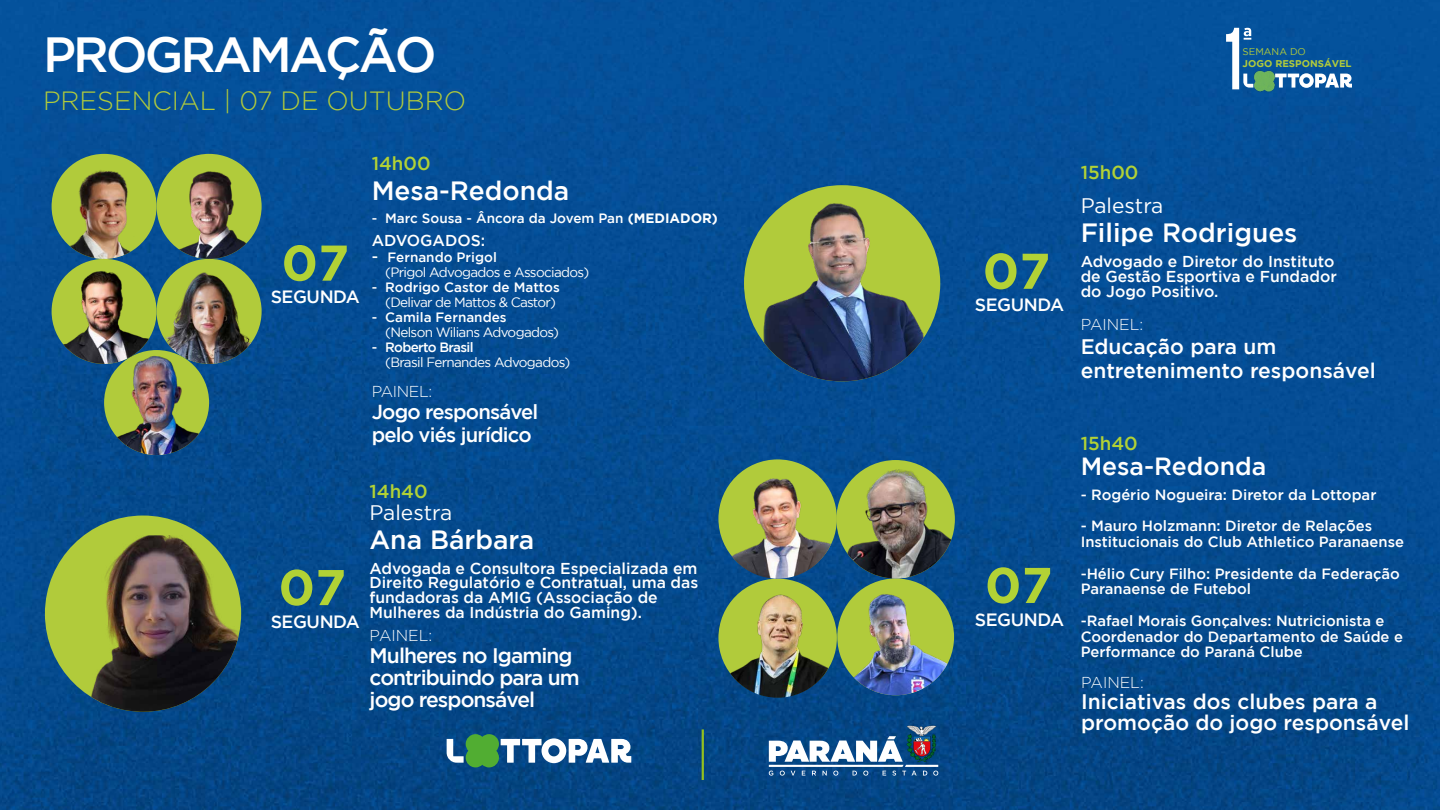
<style>
.page{position:relative;width:1440px;height:810px;background:#fff}
.page>*{position:absolute;margin:0;border:0;box-sizing:border-box;transform-origin:0 0}
.t1{font:700 50.1px "Gotham";color:#b2d235}
.t2{font:500 49.28px "Gotham";letter-spacing:-.06em;color:#fff}
.t3{font:500 26.4px "Gotham";color:#fff}
.t4{font:300 26.25px "Gotham";color:#b1cb3b}
.t5{font:500 24.83px "Gotham";color:#fff}
.t6{font:500 21px/21px "Gotham";color:#fff}
.t7{font:500 21px/21.8px "Gotham";letter-spacing:-.045em;color:#fff}
.t8{font:21px "Gotham";color:#fff}
.t9{font:500 20.25px/22.5px "Gotham";letter-spacing:-.04em;color:#fff}
.t10{font:500 18.75px "Gotham";color:#b2d235}
.t11{font:500 17.77px "Gotham";letter-spacing:-.025em;color:#fff}
.t12{font:500 15.75px/14.9px "Gotham";color:#fff}
.t13{font:300 15.75px "Gotham";color:#fff}
.t14{font:500 14.77px/15.8px "Gotham";color:#fff}
.t15{font:13.5px/15px "Gotham";letter-spacing:-.05em;color:#fff}
.t16{font:500 13.5px "Gotham";color:#fff}
.t17{font:500 13.5px "Gotham";letter-spacing:-.05em;color:#fff}
.t18{font:700 9.75px "Gotham";color:#b1cb3b}
.t19{font:9.75px "Gotham";color:#b1cb3b}
.s1{font-weight:700}
.s2{font-weight:500;font-size:15.75px}
.s3{font-weight:500}
</style>
<div class="page">
<img style="left:0;top:0;width:1440px;height:810px">
<div style="left:52px;top:154px;width:105px;height:105px;background:#b1cb3b;border-radius:50%"></div>
<svg style="left:718px;top:459px;width:119px;height:119px"></svg>
<svg style="left:447px;top:734px;width:184px;height:33px"></svg>
<svg style="left:769px;top:726px;width:169px;height:50px"></svg>
<hr style="left:702px;top:729px;width:2px;height:51px;background:#93c01f">
<div style="left:45px;top:516px;width:196px;height:196px;background:#b1cb3b;border-radius:50%"></div>
<img style="left:62px;top:523px;width:179px;height:189px">
<img style="left:1254px;top:69px;width:22px;height:23px">
<svg style="left:1275px;top:73px;width:77px;height:15px"></svg>
<svg style="left:1226px;top:28px;width:27px;height:61px"></svg>
<img style="left:744px;top:196px;width:196px;height:185px">
<img style="left:52px;top:161px;width:105px;height:98px">
<img style="left:157px;top:263px;width:105px;height:101px">
<img style="left:52px;top:259px;width:105px;height:105px;border-radius:53px">
<img style="left:157px;top:154px;width:105px;height:105px;border-radius:53px">
<div style="left:837px;top:578px;width:117px;height:117px;background:#b1cb3b;border-radius:50%"></div>
<img style="left:719px;top:462px;width:117px;height:117px;border-radius:58px">
<img style="left:836px;top:460px;width:119px;height:118px;border-radius:59px">
<img style="left:719px;top:581px;width:117px;height:117px">
<img style="left:837px;top:588px;width:117px;height:107px">
<img style="left:104px;top:350px;width:105px;height:105px;border-radius:53px">
<h2 class="t2" style="left:43px;top:27px;width:395px">PROGRAMAÇÃO</h2>
<h3 class="t4" style="left:43px;top:87px;width:425px">PRESENCIAL | 07 DE OUTUBRO</h3>
<p class="t10" style="left:372px;top:153px;width:60px">14h00</p>
<h1 class="t1" style="left:281px;top:234px;width:69px">07</h1>
<p class="t11" style="left:271px;top:287px;width:91px">SEGUNDA</p>
<h3 class="t3" style="left:372px;top:176px;width:199px">Mesa-Redonda</h3>
<p class="t16" style="left:372px;top:211px;width:348px">- Marc Sousa - Âncora da Jovem Pan <span class="s1">(MEDIADOR)</span></p>
<p class="t12" style="left:372px;top:232px;width:115px">ADVOGADOS:</p>
<p class="t15" style="left:385px;top:250px;width:205px;text-indent:-14px"><span class="s2">-</span> <span class="s3">Fernando Prigol<br></span>(Prigol Advogados e Associados)</p>
<p class="t16" style="left:372px;top:280px;width:190px">- Rodrigo Castor de Mattos</p>
<p class="t15" style="left:385px;top:295px;width:172px">(Delivar de Mattos &amp; Castor)</p>
<p class="t16" style="left:372px;top:310px;width:136px">- Camila Fernandes</p>
<p class="t15" style="left:385px;top:325px;width:175px">(Nelson Wilians Advogados)</p>
<p class="t17" style="left:372px;top:340px;width:103px">- Roberto Brasil</p>
<p class="t15" style="left:385px;top:355px;width:187px">(Brasil Fernandes Advogados)</p>
<p class="t13" style="left:372px;top:383px;width:62px">PAINEL:</p>
<h3 class="t9" style="left:372px;top:401px;width:168px">Jogo responsável pelo viés jurídico</h3>
<h1 class="t1" style="left:278px;top:558px;width:69px">07</h1>
<p class="t11" style="left:271px;top:611px;width:91px">SEGUNDA</p>
<p class="t10" style="left:369px;top:480px;width:60px">14h40</p>
<h3 class="t8" style="left:369px;top:501px;width:84px">Palestra</h3>
<h3 class="t3" style="left:369px;top:525px;width:166px">Ana Bárbara</h3>
<p class="t12" style="left:369px;top:560px;width:330px">Advogada e Consultora Especializada em Direito Regulatório e Contratual, uma das fundadoras da AMIG (Associação de Mulheres da Indústria do Gaming).</p>
<p class="t13" style="left:370px;top:627px;width:64px">PAINEL:</p>
<h3 class="t7" style="left:370px;top:644px;width:212px">Mulheres no Igaming contribuindo para um jogo responsável</h3>
<p class="t19" style="left:1243px;top:46px;width:65px">SEMANA DO</p>
<p class="t18" style="left:1243px;top:58px;width:111px">JOGO RESPONSÁVEL</p>
<h1 class="t1" style="left:983px;top:242px;width:69px">07</h1>
<p class="t11" style="left:975px;top:295px;width:91px">SEGUNDA</p>
<p class="t10" style="left:1081px;top:162px;width:59px">15h00</p>
<h3 class="t8" style="left:1081px;top:194px;width:84px">Palestra</h3>
<h3 class="t3" style="left:1081px;top:218px;width:218px">Filipe Rodrigues</h3>
<p class="t12" style="left:1081px;top:254px;width:258px">Advogado e Diretor do Instituto de Gestão Esportiva e Fundador do Jogo Positivo.</p>
<p class="t13" style="left:1081px;top:316px;width:64px">PAINEL:</p>
<h3 class="t6" style="left:1081px;top:334px;width:297px;line-height:24px">Educação para um entretenimento responsável</h3>
<h1 class="t1" style="left:985px;top:556px;width:69px">07</h1>
<p class="t11" style="left:975px;top:609px;width:91px">SEGUNDA</p>
<p class="t10" style="left:1081px;top:433px;width:59px">15h40</p>
<p class="t14" style="left:1081px;top:487px;width:297px">- Rogério Nogueira: Diretor da Lottopar</p>
<p class="t14" style="left:1081px;top:518px;width:325px">- Mauro Holzmann: Diretor de Relações<br>Institucionais do Club Athletico Paranaense</p>
<p class="t14" style="left:1081px;top:565px;width:321px">-Hélio Cury Filho: Presidente da Federação<br>Paranaense de Futebol</p>
<p class="t14" style="left:1081px;top:613px;width:324px">-Rafael Morais Gonçalves: Nutricionista e<br>Coordenador do Departamento de Saúde e<br>Performance do Paraná Clube</p>
<h3 class="t5" style="left:1081px;top:452px;width:187px">Mesa-Redonda</h3>
<p class="t13" style="left:1081px;top:673px;width:64px">PAINEL:</p>
<h3 class="t6" style="left:1081px;top:690px;width:330px">Iniciativas dos clubes para a promoção do jogo responsável</h3>
</div>
